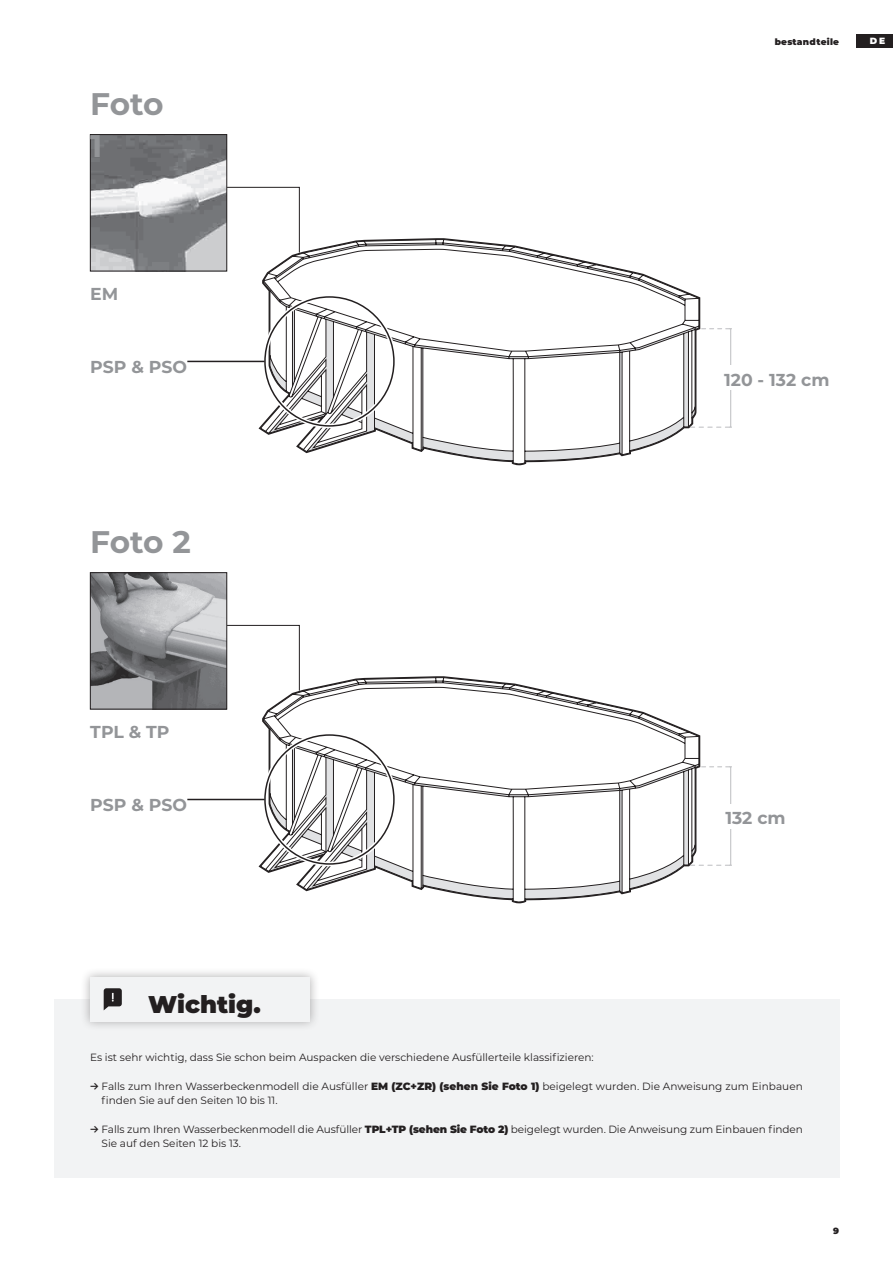
<style>
.page{position:relative;width:893px;height:1263px;background:#fff}
.page>*{position:absolute;margin:0;border:0;box-sizing:border-box;transform-origin:0 0}
.t1{font:700 31.2px/41.2px "Montserrat";letter-spacing:-.015em;color:#939598}
.t2{font:900 24.15px "Montserrat";color:#231f20}
.t3{font:700 17.25px "Montserrat";color:#939598}
.t4{font:10.5px/14.2px "Montserrat";color:#231f20}
.t5{font:900 9px "Montserrat";letter-spacing:.02em;color:#231f20}
.t6{font:900 9px "Montserrat";color:#fff}
.s1{font-family:"Aktiv Grotesk Geberit";font-weight:500}
.s2{font-weight:900}
</style>
<div class="page">
<div style="left:857px;top:34px;width:36px;height:13px;background:#231f20"></div>
<div style="left:54px;top:999px;width:785px;height:179px;background:#f2f3f4"></div>
<div style="left:81px;top:967px;width:239px;height:65px;background:#231f20;opacity:.35"></div>
<div style="left:90px;top:977px;width:220px;height:45px;background:#f2f3f4"></div>
<svg style="left:104px;top:988px;width:18px;height:22px"></svg>
<hr style="left:187px;top:361px;width:78px;height:1px;background:#231f20">
<hr style="left:187px;top:799px;width:78px;height:1px;background:#231f20">
<img style="left:92px;top:136px;width:133px;height:133px">
<div style="left:90px;top:134px;width:137px;height:137px;border:1px solid #231f20"></div>
<img style="left:92px;top:574px;width:133px;height:133px">
<div style="left:90px;top:572px;width:137px;height:137px;border:1px solid #231f20"></div>
<svg style="left:226px;top:187px;width:506px;height:274px"></svg>
<svg style="left:226px;top:625px;width:506px;height:274px"></svg>
<h1 class="t1" style="left:90px;top:82px;width:75px">Foto<br>1</h1>
<h3 class="t3" style="left:90px;top:281px;width:30px">EM</h3>
<h3 class="t3" style="left:90px;top:354px;width:98px">PSP &amp; PSO</h3>
<h1 class="t1" style="left:90px;top:520px;width:102px">Foto 2</h1>
<h3 class="t3" style="left:90px;top:719px;width:81px">TPL &amp; TP</h3>
<h3 class="t3" style="left:90px;top:792px;width:98px">PSP &amp; PSO</h3>
<h2 class="t2" style="left:148px;top:986px;width:114px">Wichtig.</h2>
<p class="t5" style="left:775px;top:35px;width:66px">bestandteile</p>
<p class="t6" style="left:870px;top:34px;width:17px">DE</p>
<h3 class="t3" style="left:724px;top:368px;width:107px">120 - 132 cm</h3>
<h3 class="t3" style="left:725px;top:806px;width:62px">132 cm</h3>
<p class="t4" style="left:90px;top:1050px;width:505px">Es ist sehr wichtig, dass Sie schon beim Auspacken die verschiedene Ausfüllerteile klassifizieren:</p>
<p class="t4" style="left:102px;top:1079px;width:703px;text-indent:-12px"><span class="s1">→</span> Falls zum Ihren Wasserbeckenmodell die Ausfüller <span class="s2">EM (ZC+ZR) (sehen Sie Foto 1)</span> beigelegt wurden. Die Anweisung zum Einbauen finden Sie auf den Seiten 10 bis 11.</p>
<p class="t4" style="left:102px;top:1121px;width:703px;text-indent:-12px"><span class="s1">→</span> Falls zum Ihren Wasserbeckenmodell die Ausfüller <span class="s2">TPL+TP (sehen Sie Foto 2)</span> beigelegt wurden. Die Anweisung zum Einbauen finden<br>Sie auf den Seiten 12 bis 13.</p>
<p class="t5" style="left:833px;top:1224px;width:7px">9</p>
</div>
